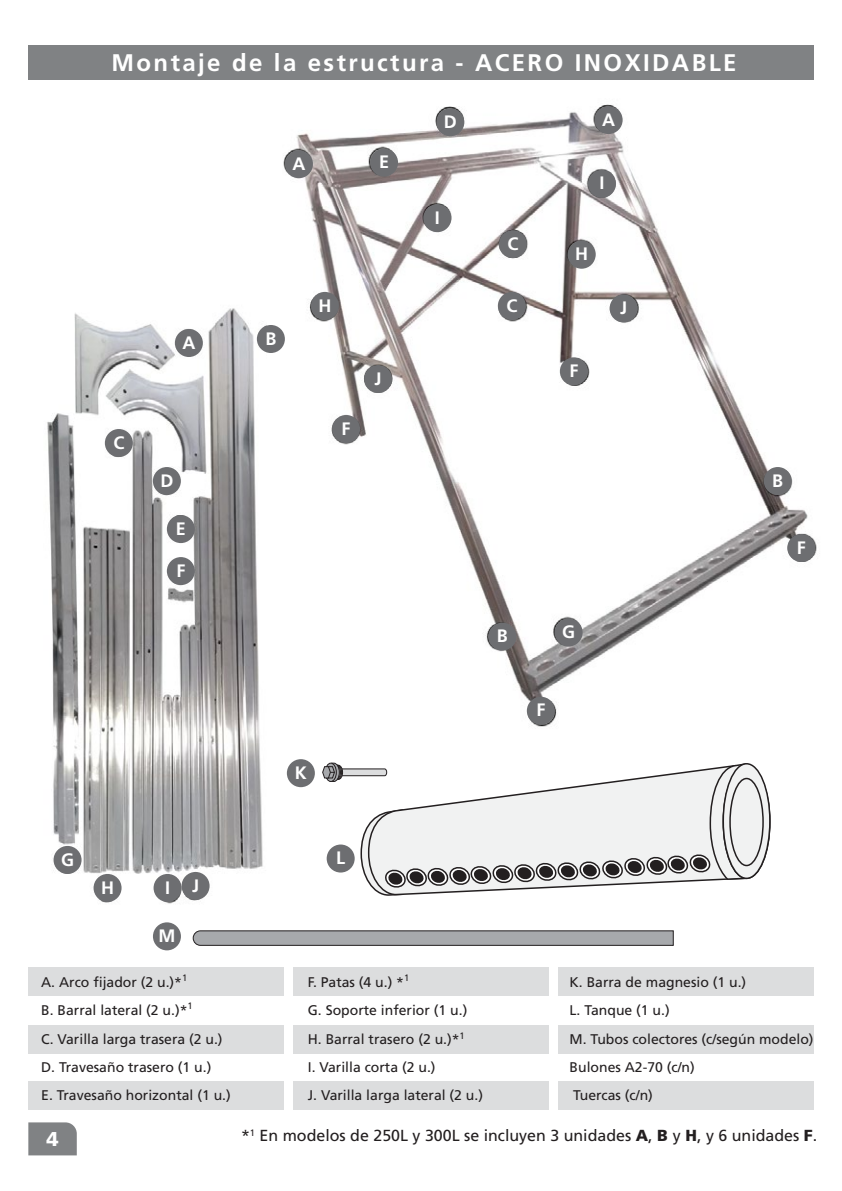
<style>
.page{position:relative;width:842px;height:1191px;background:#fff}
.page>*{position:absolute;margin:0;border:0;box-sizing:border-box;transform-origin:0 0}
.t1{font:700 24px "Frutiger LT Std";letter-spacing:.1em;color:#fff}
.t2{font:900 20px "Frutiger LT Std";color:#fff}
.t3{font:700 18px "Frutiger LT Std";color:#fff}
.t4{font:16px "Frutiger LT Std";color:#231f20}
.t5{font:14px/28px "Frutiger LT Std";color:#231f20}
.s1{font-weight:900}
</style>
<div class="page">
<svg style="left:28px;top:1122px;width:49px;height:33px"></svg>
<img style="left:47px;top:308px;width:248px;height:596px">
<div style="left:287px;top:759px;width:28px;height:28px;background:#6d6e71;border-radius:50%"></div>
<div style="left:723px;top:763px;width:47px;height:115px;background:#f1f2f2;border-radius:50%"></div>
<div style="left:722px;top:763px;width:49px;height:116px;border:2px solid #231f20;border-radius:50%"></div>
<div style="left:729px;top:777px;width:35px;height:89px;border:2px solid #231f20;border-radius:50%"></div>
<img style="left:267px;top:104px;width:550px;height:626px">
<div style="left:28px;top:46px;width:786px;height:34px;background:#808284"></div>
<div style="left:28px;top:967px;width:255px;height:29px;background:#dcddde"></div>
<div style="left:293px;top:967px;width:255px;height:29px;background:#dcddde"></div>
<div style="left:28px;top:1025px;width:255px;height:28px;background:#dcddde"></div>
<div style="left:293px;top:1025px;width:255px;height:28px;background:#dcddde"></div>
<div style="left:28px;top:1081px;width:255px;height:28px;background:#dcddde"></div>
<div style="left:293px;top:1081px;width:255px;height:28px;background:#dcddde"></div>
<div style="left:558px;top:1081px;width:256px;height:28px;background:#dcddde"></div>
<div style="left:558px;top:967px;width:256px;height:29px;background:#dcddde"></div>
<div style="left:558px;top:1025px;width:256px;height:28px;background:#dcddde"></div>
<div style="left:175px;top:329px;width:28px;height:28px;background:#6d6e71;border-radius:50%"></div>
<div style="left:285px;top:150px;width:28px;height:28px;background:#6d6e71;border-radius:50%"></div>
<div style="left:595px;top:106px;width:28px;height:28px;background:#6d6e71;border-radius:50%"></div>
<div style="left:105px;top:429px;width:28px;height:28px;background:#6d6e71;border-radius:50%"></div>
<div style="left:499px;top:230px;width:28px;height:28px;background:#6d6e71;border-radius:50%"></div>
<div style="left:498px;top:292px;width:28px;height:28px;background:#6d6e71;border-radius:50%"></div>
<div style="left:153px;top:467px;width:28px;height:28px;background:#6d6e71;border-radius:50%"></div>
<div style="left:436px;top:108px;width:28px;height:28px;background:#6d6e71;border-radius:50%"></div>
<div style="left:167px;top:515px;width:28px;height:28px;background:#6d6e71;border-radius:50%"></div>
<div style="left:370px;top:149px;width:28px;height:28px;background:#6d6e71;border-radius:50%"></div>
<div style="left:167px;top:557px;width:28px;height:28px;background:#6d6e71;border-radius:50%"></div>
<div style="left:332px;top:415px;width:28px;height:28px;background:#6d6e71;border-radius:50%"></div>
<div style="left:527px;top:696px;width:28px;height:28px;background:#6d6e71;border-radius:50%"></div>
<div style="left:560px;top:357px;width:28px;height:28px;background:#6d6e71;border-radius:50%"></div>
<div style="left:54px;top:846px;width:28px;height:28px;background:#6d6e71;border-radius:50%"></div>
<div style="left:94px;top:874px;width:28px;height:28px;background:#6d6e71;border-radius:50%"></div>
<div style="left:154px;top:874px;width:28px;height:28px;background:#6d6e71;border-radius:50%"></div>
<div style="left:182px;top:872px;width:28px;height:28px;background:#6d6e71;border-radius:50%"></div>
<div style="left:555px;top:618px;width:28px;height:28px;background:#6d6e71;border-radius:50%"></div>
<div style="left:568px;top:241px;width:28px;height:28px;background:#6d6e71;border-radius:50%"></div>
<div style="left:311px;top:292px;width:28px;height:28px;background:#6d6e71;border-radius:50%"></div>
<div style="left:588px;top:170px;width:28px;height:28px;background:#6d6e71;border-radius:50%"></div>
<div style="left:423px;top:204px;width:28px;height:28px;background:#6d6e71;border-radius:50%"></div>
<div style="left:610px;top:294px;width:28px;height:28px;background:#6d6e71;border-radius:50%"></div>
<div style="left:364px;top:365px;width:28px;height:28px;background:#6d6e71;border-radius:50%"></div>
<div style="left:257px;top:325px;width:28px;height:28px;background:#6d6e71;border-radius:50%"></div>
<div style="left:488px;top:622px;width:28px;height:28px;background:#6d6e71;border-radius:50%"></div>
<div style="left:153px;top:922px;width:28px;height:28px;background:#6d6e71;border-radius:50%"></div>
<svg style="left:192px;top:930px;width:482px;height:16px"></svg>
<svg style="left:322px;top:762px;width:427px;height:134px"></svg>
<div style="left:787px;top:534px;width:28px;height:28px;background:#6d6e71;border-radius:50%"></div>
<div style="left:764px;top:467px;width:28px;height:28px;background:#6d6e71;border-radius:50%"></div>
<h1 class="t1" style="left:112px;top:50px;width:626px">Montaje de la estructura - ACERO INOXIDABLE</h1>
<p class="t3" style="left:113px;top:433px;width:12px">C</p>
<p class="t3" style="left:182px;top:333px;width:14px">A</p>
<p class="t3" style="left:160px;top:471px;width:14px">D</p>
<p class="t3" style="left:176px;top:519px;width:12px">E</p>
<p class="t3" style="left:176px;top:561px;width:10px">F</p>
<p class="t3" style="left:61px;top:849px;width:14px">G</p>
<p class="t3" style="left:101px;top:877px;width:14px">H</p>
<p class="t3" style="left:165px;top:876px;width:36px">I J</p>
<p class="t3" style="left:158px;top:926px;width:18px">M</p>
<p class="t3" style="left:292px;top:154px;width:14px">A</p>
<p class="t3" style="left:379px;top:152px;width:12px">E</p>
<p class="t3" style="left:265px;top:329px;width:12px">B</p>
<p class="t3" style="left:318px;top:295px;width:14px">H</p>
<p class="t3" style="left:342px;top:419px;width:10px">F</p>
<p class="t3" style="left:375px;top:369px;width:9px">J</p>
<p class="t3" style="left:444px;top:112px;width:14px">D</p>
<p class="t3" style="left:435px;top:208px;width:7px">I</p>
<p class="t3" style="left:507px;top:234px;width:12px">C</p>
<p class="t3" style="left:506px;top:295px;width:12px">C</p>
<p class="t3" style="left:602px;top:110px;width:14px">A</p>
<p class="t3" style="left:599px;top:173px;width:7px">I</p>
<p class="t3" style="left:575px;top:244px;width:14px">H</p>
<p class="t3" style="left:569px;top:361px;width:10px">F</p>
<p class="t3" style="left:620px;top:298px;width:9px">J</p>
<p class="t3" style="left:295px;top:763px;width:14px">K</p>
<p class="t3" style="left:336px;top:848px;width:10px">L</p>
<p class="t3" style="left:497px;top:626px;width:12px">B</p>
<p class="t3" style="left:562px;top:622px;width:14px">G</p>
<p class="t3" style="left:536px;top:700px;width:10px">F</p>
<p class="t3" style="left:772px;top:471px;width:12px">B</p>
<p class="t3" style="left:797px;top:537px;width:10px">F</p>
<p class="t5" style="left:41px;top:968px;width:147px">A. Arco fijador (2 u.)*<sup>1</sup></p>
<p class="t5" style="left:308px;top:968px;width:103px">F. Patas (4 u.) *<sup>1</sup></p>
<p class="t5" style="left:41px;top:996px;width:153px">B. Barral lateral (2 u.)*<sup>1</sup></p>
<p class="t5" style="left:308px;top:996px;width:161px">G. Soporte inferior (1 u.)</p>
<p class="t5" style="left:41px;top:1025px;width:183px">C. Varilla larga trasera (2 u.)</p>
<p class="t5" style="left:308px;top:1025px;width:158px">H. Barral trasero (2 u.)*<sup>1</sup></p>
<p class="t5" style="left:41px;top:1053px;width:172px">D. Travesaño trasero (1 u.)</p>
<p class="t5" style="left:308px;top:1053px;width:129px">I. Varilla corta (2 u.)</p>
<p class="t5" style="left:41px;top:1081px;width:191px">E. Travesaño horizontal (1 u.)</p>
<p class="t5" style="left:308px;top:1081px;width:177px">J. Varilla larga lateral (2 u.)</p>
<p class="t5" style="left:573px;top:1081px;width:81px">Tuercas (c/n)</p>
<p class="t5" style="left:570px;top:968px;width:178px">K. Barra de magnesio (1 u.)<br>L. Tanque (1 u.)</p>
<p class="t5" style="left:570px;top:1025px;width:245px">M. Tubos colectores (c/según modelo)<br>Bulones A2-70 (c/n)</p>
<h2 class="t2" style="left:46px;top:1127px;width:14px">4</h2>
<p class="t4" style="left:241px;top:1126px;width:578px">*<sup>1</sup> En modelos de 250L y 300L se incluyen 3 unidades <span class="s1">A</span>, <span class="s1">B</span> y <span class="s1">H</span>, y 6 unidades <span class="s1">F</span>.</p>
</div>
